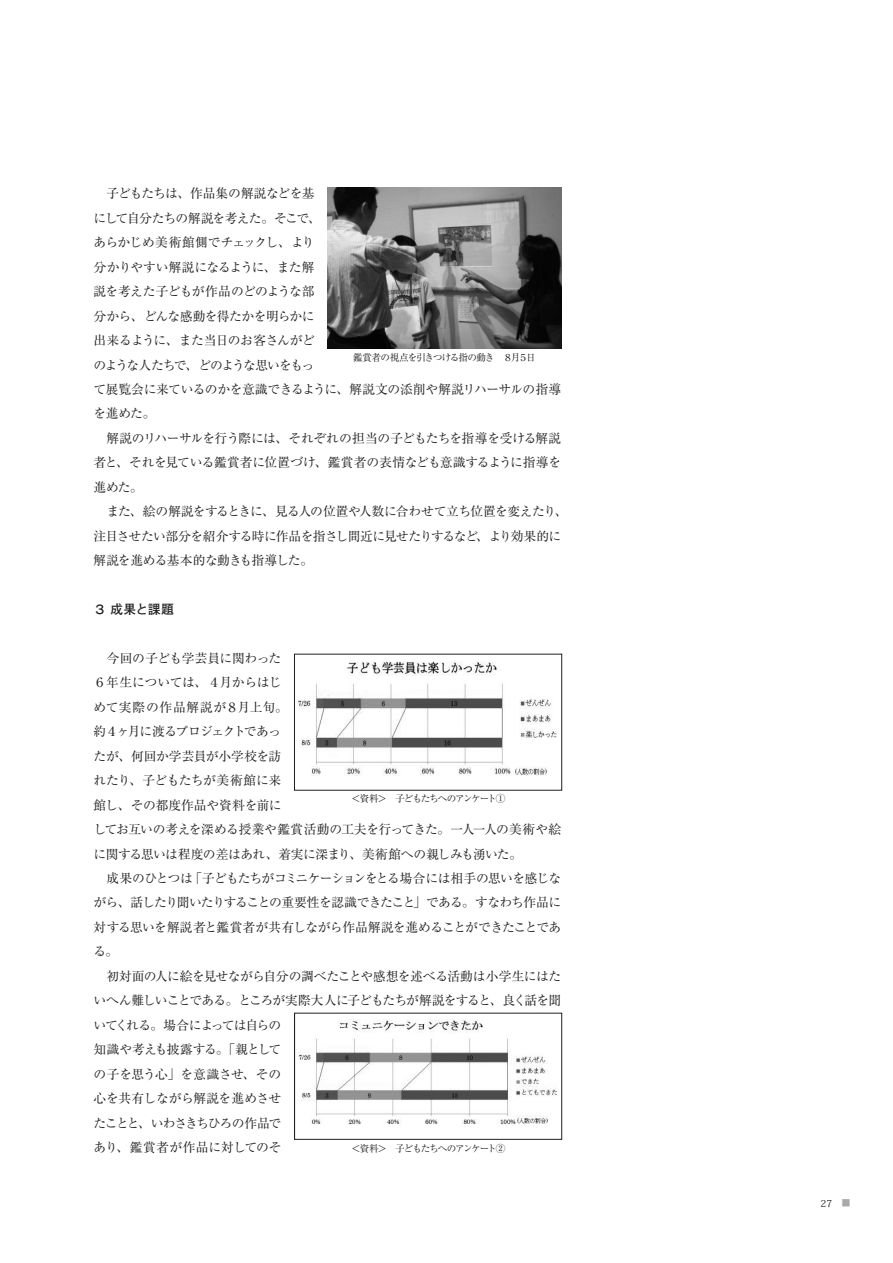
<style>
.page{position:relative;width:893px;height:1263px;background:#fff}
.page>*{position:absolute;margin:0;border:0;box-sizing:border-box;transform-origin:0 0}
.t1{font:12.75px/24.5px "Ryumin Pro";letter-spacing:-.04em;color:#231f20}
.中見出し{font:700 12.75px "Futo Go B101 Pro";letter-spacing:-.01em;color:#231f20}
.キャプション{font:9.6px "Ryumin Pro";letter-spacing:-.105em;color:#231f20}
.t2{font:9.6px "Koz Min Pro";color:#231f20}
.s1{font-family:"Gothic MB101 Pro";font-weight:700;font-size:8.55px;color:#a8a9ad}
</style>
<div class="page">
<img style="left:327px;top:187px;width:234px;height:162px">
<img style="left:298px;top:661px;width:259px;height:115px">
<div style="left:294px;top:654px;width:268px;height:136px;border:1px solid #231f20"></div>
<img style="left:297px;top:1019px;width:261px;height:106px">
<div style="left:294px;top:1013px;width:268px;height:127px;border:1px solid #231f20"></div>
<p class="t1" style="left:94px;top:180px;width:469px">　子どもたちは、作品集の解説などを基<br>にして自分たちの解説を考えた。そこで、<br>あらかじめ美術館側でチェックし、より<br>分かりやすい解説になるように、また解<br>説を考えた子どもが作品のどのような部<br>分から、どんな感動を得たかを明らかに<br>出来るように、また当日のお客さんがど<br>のような人たちで、どのような思いをもっ<br>て展覧会に来ているのかを意識できるように、解説文の添削や解説リハーサルの指導を進めた。</p>
<p class="t1" style="left:94px;top:425px;width:469px;text-align:justify">　解説のリハーサルを行う際には、それぞれの担当の子どもたちを指導を受ける解説者と、それを見ている鑑賞者に位置づけ、鑑賞者の表情なども意識するように指導を進めた。</p>
<p class="t1" style="left:94px;top:498px;width:476px">　また、絵の解説をするときに、見る人の位置や人数に合わせて立ち位置を変えたり、注目させたい部分を紹介する時に作品を指さし間近に見せたりするなど、より効果的に解説を進める基本的な動きも指導した。</p>
<p class="中見出し" style="left:94px;top:599px;width:82px">３ 成果と課題</p>
<p class="t1" style="left:94px;top:645px;width:469px">　今回の子ども学芸員に関わった<br>６年生については、４月からはじ<br>めて実際の作品解説が８月上旬。<br>約４ヶ月に渡るプロジェクトであっ<br>たが、何回か学芸員が小学校を訪<br>れたり、子どもたちが美術館に来<br>館し、その都度作品や資料を前に<br>してお互いの考えを深める授業や鑑賞活動の工夫を行ってきた。一人一人の美術や絵に関する思いは程度の差はあれ、着実に深まり、美術館への親しみも湧いた。</p>
<p class="t1" style="left:94px;top:865px;width:469px;text-align:justify">　成果のひとつは「子どもたちがコミニケーションをとる場合には相手の思いを感じながら、話したり聞いたりすることの重要性を認識できたこと」である。すなわち作品に対する思いを解説者と鑑賞者が共有しながら作品解説を進めることができたことである。</p>
<p class="t1" style="left:94px;top:963px;width:469px">　初対面の人に絵を見せながら自分の調べたことや感想を述べる活動は小学生にはたいへん難しいことである。ところが実際大人に子どもたちが解説をすると、良く話を聞いてくれる。場合によっては自らの<br>知識や考えも披露する。「親として<br>の子を思う心」を意識させ、その<br>心を共有しながら解説を進めさせ<br>たことと、いわさきちひろの作品で<br>あり、鑑賞者が作品に対してのそ</p>
<p class="キャプション" style="left:353px;top:350px;width:184px">鑑賞者の視点を引きつける指の動き　８月５日</p>
<p class="キャプション" style="left:351px;top:791px;width:156px">＜資料＞　子どもたちへのアンケート①</p>
<p class="キャプション" style="left:351px;top:1141px;width:156px">＜資料＞　子どもたちへのアンケート②</p>
<p class="t2" style="left:821px;top:1196px;width:31px">27　<span class="s1">■</span></p>
</div>
